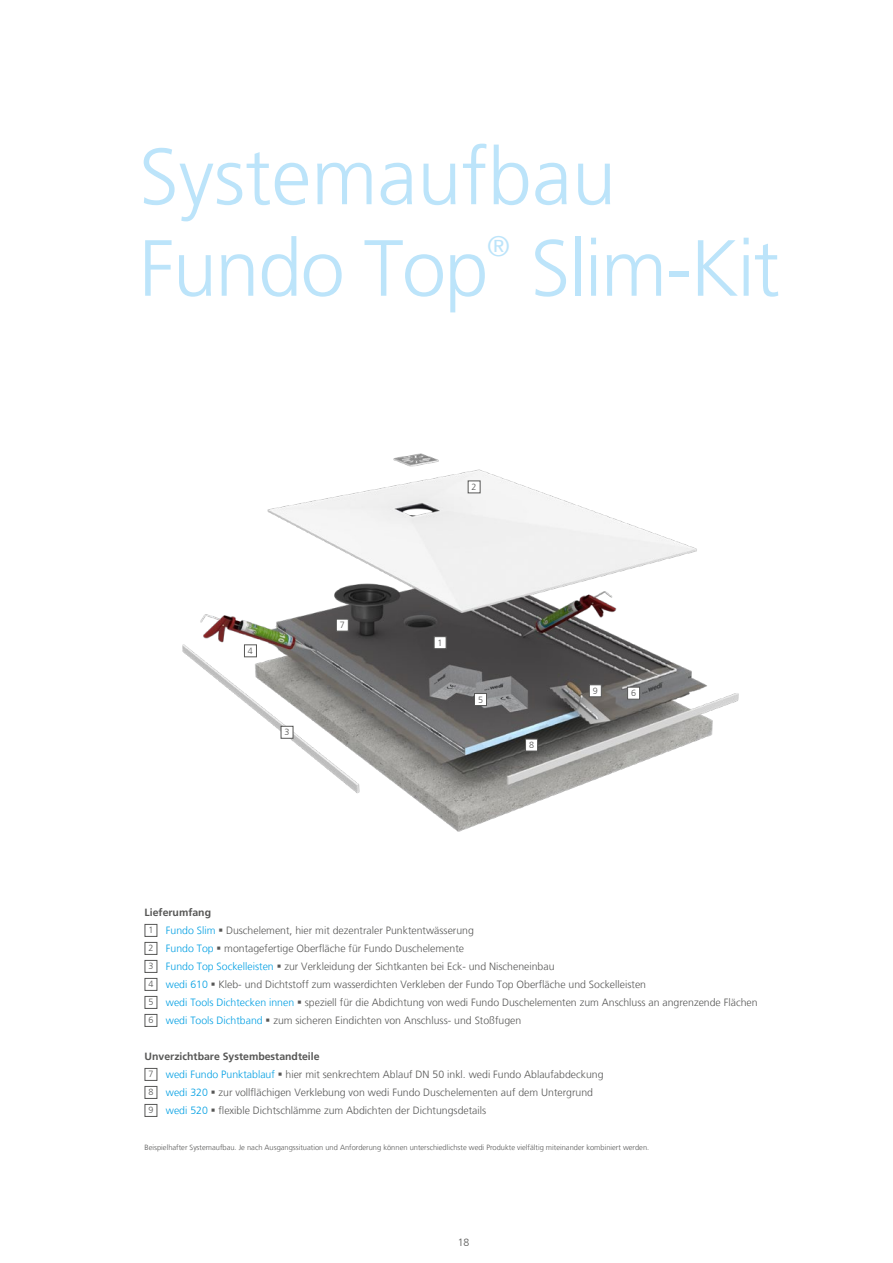
<style>
.page{position:relative;width:893px;height:1263px;background:#fff}
.page>*{position:absolute;margin:0;border:0;box-sizing:border-box;transform-origin:0 0}
.t1{font:300 79.5px/91.5px "Frutiger LT Com";letter-spacing:-.01em;color:#bce4fa}
.t2{font:300 28.65px "Frutiger LT Com";color:#bce4fa}
.t3{font:300 10.5px/18px "Frutiger LT Com";color:#575756}
.t4{font:300 9px "Frutiger LT Com";color:#575756}
.t5{font:300 7.5px "Frutiger LT Com";color:#575756}
.s1{font-weight:700}
.s2{font-size:9px}
.s3{color:#009fe3}
</style>
<div class="page">
<img style="left:182px;top:453px;width:557px;height:379px">
<div style="left:434px;top:636px;width:12px;height:13px;background:#fff;border:1px solid #575756"></div>
<div style="left:281px;top:726px;width:12px;height:13px;background:#fff;border:1px solid #575756"></div>
<div style="left:468px;top:480px;width:12px;height:13px;background:#fff"></div>
<div style="left:336px;top:619px;width:13px;height:12px;background:#fff;border:1px solid #575756"></div>
<div style="left:244px;top:644px;width:13px;height:13px;background:#fff;border:1px solid #575756"></div>
<div style="left:627px;top:687px;width:13px;height:12px;background:#fff;border:1px solid #575756"></div>
<div style="left:525px;top:739px;width:13px;height:12px;background:#fff;border:1px solid #575756"></div>
<div style="left:589px;top:684px;width:13px;height:13px;background:#fff;border:1px solid #575756"></div>
<div style="left:474px;top:693px;width:13px;height:13px;background:#fff;border:1px solid #575756"></div>
<div style="left:145px;top:924px;width:12px;height:13px;background:#fff;border:1px solid #575756"></div>
<div style="left:145px;top:942px;width:12px;height:13px;background:#fff;border:1px solid #575756"></div>
<div style="left:145px;top:960px;width:12px;height:13px;background:#fff;border:1px solid #575756"></div>
<div style="left:145px;top:978px;width:12px;height:13px;background:#fff;border:1px solid #575756"></div>
<div style="left:145px;top:996px;width:12px;height:13px;background:#fff;border:1px solid #575756"></div>
<div style="left:145px;top:1014px;width:12px;height:13px;background:#fff;border:1px solid #575756"></div>
<div style="left:145px;top:1068px;width:12px;height:13px;background:#fff;border:1px solid #575756"></div>
<div style="left:145px;top:1086px;width:12px;height:13px;background:#fff;border:1px solid #575756"></div>
<div style="left:145px;top:1104px;width:12px;height:13px;background:#fff;border:1px solid #575756"></div>
<h1 class="t1" style="left:139px;top:132px;width:479px">Systemaufbau<br>Fundo Top</h1>
<h2 class="t2" style="left:487px;top:229px;width:24px">®</h2>
<h1 class="t1" style="left:530px;top:223px;width:251px">Slim-Kit</h1>
<p class="t4" style="left:248px;top:645px;width:7px">4</p>
<p class="t4" style="left:285px;top:727px;width:7px">3</p>
<p class="t4" style="left:340px;top:620px;width:7px">7</p>
<p class="t4" style="left:472px;top:481px;width:7px">2</p>
<p class="t4" style="left:438px;top:637px;width:7px">1</p>
<p class="t4" style="left:478px;top:694px;width:7px">5</p>
<p class="t4" style="left:529px;top:740px;width:7px">8</p>
<p class="t4" style="left:593px;top:685px;width:7px">9</p>
<p class="t4" style="left:631px;top:688px;width:7px">6</p>
<p class="t3" style="left:148px;top:903px;width:611px;text-indent:-4px"><span class="s1">Lieferumfang<br></span><span class="s2">1</span> <span class="s3">Fundo Slim</span> ▪ Duschelement, hier mit dezentraler Punktentwässerung<br><span class="s2">2</span> <span class="s3">Fundo Top</span> ▪ montagefertige Oberfläche für Fundo Duschelemente<br><span class="s2">3</span> <span class="s3">Fundo Top Sockelleisten</span> ▪ zur Verkleidung der Sichtkanten bei Eck- und Nischeneinbau<br><span class="s2">4</span> <span class="s3">wedi 610</span> ▪ Kleb- und Dichtstoff zum wasserdichten Verkleben der Fundo Top Oberfläche und Sockelleisten<br><span class="s2">5</span> <span class="s3">wedi Tools Dichtecken innen</span> ▪ speziell für die Abdichtung von wedi Fundo Duschelementen zum Anschluss an angrenzende Flächen <span class="s2">6</span> <span class="s3">wedi Tools Dichtband</span> ▪ zum sicheren Eindichten von Anschluss- und Stoßfugen</p>
<p class="t3" style="left:148px;top:1047px;width:457px;text-indent:-4px"><span class="s1">Unverzichtbare Systembestandteile<br></span><span class="s2">7</span> <span class="s3">wedi Fundo Punktablauf</span> ▪ hier mit senkrechtem Ablauf DN 50 inkl. wedi Fundo Ablaufabdeckung <span class="s2">8</span> <span class="s3">wedi 320</span> ▪ zur vollflächigen Verklebung von wedi Fundo Duschelementen auf dem Untergrund<br><span class="s2">9</span> <span class="s3">wedi 520</span> ▪ flexible Dichtschlämme zum Abdichten der Dichtungsdetails</p>
<p class="t5" style="left:145px;top:1143px;width:506px">Beispielhafter Systemaufbau. Je nach Ausgangssituation und Anforderung können unterschiedlichste wedi Produkte vielfältig miteinander kombiniert werden.</p>
<p class="t3" style="left:458px;top:1233px;width:13px">18</p>
</div>
